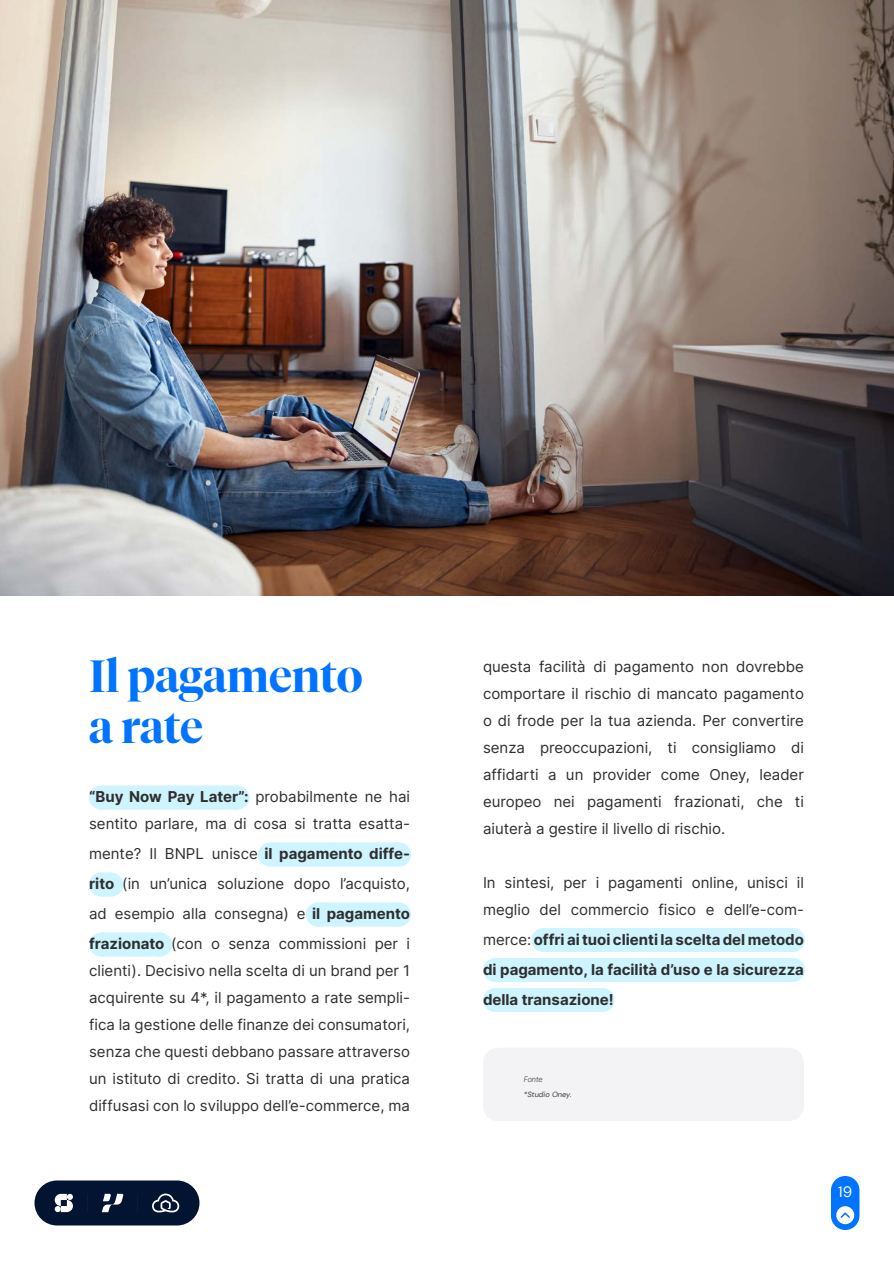
<style>
.page{position:relative;width:894px;height:1263px;background:#fff}
.page>*{position:absolute;margin:0;border:0;box-sizing:border-box;transform-origin:0 0}
.t1{font:600 45px "Tiempos Fine";color:#0073ff}
.Courant{font:15px/27px "Inter";color:#2f2e2e;text-align:justify}
.Courant-2{font:700 15px/30px "Inter";color:#2f2e2e;text-align:justify}
.t2{font:15px "DM Sans";color:#fff}
.t3{font:italic 7.5px "DM Sans";color:#3b3b3d}
.t4{font:italic 300 7.5px "Inter Tight";letter-spacing:-.005em;color:#3b3b3d}
.s1{font-weight:700}
.s2{font-weight:400}
</style>
<div class="page">
<img style="left:0;top:0;width:894px;height:596px">
<div style="left:483px;top:1048px;width:321px;height:73px;background:#f3f3f5;border-radius:15px"></div>
<div style="left:101px;top:786px;width:135px;height:24px;background:#cdf4ff"></div>
<svg style="left:169px;top:809px;width:34px;height:1px"></svg>
<svg style="left:236px;top:786px;width:1px;height:24px"></svg>
<div style="left:270px;top:843px;width:128px;height:24px;background:#cdf4ff"></div>
<svg style="left:334px;top:866px;width:32px;height:1px"></svg>
<svg style="left:398px;top:843px;width:1px;height:24px"></svg>
<svg style="left:101px;top:873px;width:10px;height:24px"></svg>
<div style="left:318px;top:903px;width:80px;height:24px;background:#cdf4ff"></div>
<svg style="left:358px;top:903px;width:41px;height:24px"></svg>
<div style="left:101px;top:933px;width:58px;height:24px;background:#cdf4ff"></div>
<svg style="left:130px;top:933px;width:30px;height:24px"></svg>
<div style="left:543px;top:928px;width:249px;height:24px;background:#cdf4ff"></div>
<svg style="left:792px;top:928px;width:1px;height:24px"></svg>
<div style="left:495px;top:958px;width:297px;height:24px;background:#cdf4ff"></div>
<svg style="left:792px;top:958px;width:1px;height:24px"></svg>
<div style="left:495px;top:988px;width:107px;height:24px;background:#cdf4ff"></div>
<svg style="left:602px;top:988px;width:1px;height:24px"></svg>
<div style="left:831px;top:1176px;width:29px;height:54px;background:#0073ff;border-radius:14px"></div>
<div style="left:836px;top:1206px;width:18px;height:18px;background:#fff;border-radius:50%"></div>
<svg style="left:840px;top:1212px;width:10px;height:6px"></svg>
<div style="left:34px;top:1180px;width:166px;height:46px;background:#031432;border-radius:22px"></div>
<svg style="left:152px;top:1194px;width:27px;height:18px"></svg>
<svg style="left:102px;top:1194px;width:21px;height:18px"></svg>
<svg style="left:55px;top:1194px;width:18px;height:18px"></svg>
<p class="t1" style="left:89px;top:650px;width:275px">Il pagamento</p>
<p class="t1" style="left:89px;top:701px;width:115px">a rate</p>
<p class="Courant" style="left:89px;top:783px;width:322px"><span class="s1">“Buy Now Pay Later”:</span> probabilmente ne hai sentito parlare, ma di cosa si tratta esatta-</p>
<p class="Courant" style="left:89px;top:838px;width:323px;line-height:30px">mente? Il BNPL unisce <span class="s1">il pagamento diffe&shy;rito</span> (in un’unica soluzione dopo l’acquisto, ad esempio alla consegna) e <span class="s1">il pagamento frazionato</span> (con o senza commissioni per i</p>
<p class="Courant" style="left:89px;top:957px;width:323px">clienti). Decisivo nella scelta di un brand per 1 acquirente su 4*, il pagamento a rate sempli&shy;fica la gestione delle finanze dei consumatori, senza che questi debbano passare attraverso un istituto di credito. Si tratta di una pratica diffusasi con lo sviluppo dell’e-commerce, ma</p>
<p class="Courant" style="left:483px;top:652px;width:322px">questa facilità di pagamento non dovrebbe comportare il rischio di mancato pagamento o di frode per la tua azienda. Per convertire senza preoccupazioni, ti consigliamo di affidarti a un provider come Oney, leader europeo nei pagamenti frazionati, che ti aiuterà a gestire il livello di rischio.</p>
<p class="Courant" style="left:483px;top:868px;width:322px">In sintesi, per i pagamenti online, unisci il meglio del commercio fisico e dell’e-com-</p>
<p class="Courant-2" style="left:483px;top:924px;width:323px"><span class="s2">merce:</span> offri ai tuoi clienti la scelta del metodo di pagamento, la facilità d’uso e la sicurezza della transazione!</p>
<p class="t4" style="left:524px;top:1074px;width:20px">Fonte</p>
<p class="t3" style="left:524px;top:1090px;width:49px">*Studio Oney.</p>
<p class="t2" style="left:838px;top:1183px;width:15px">19</p>
</div>
